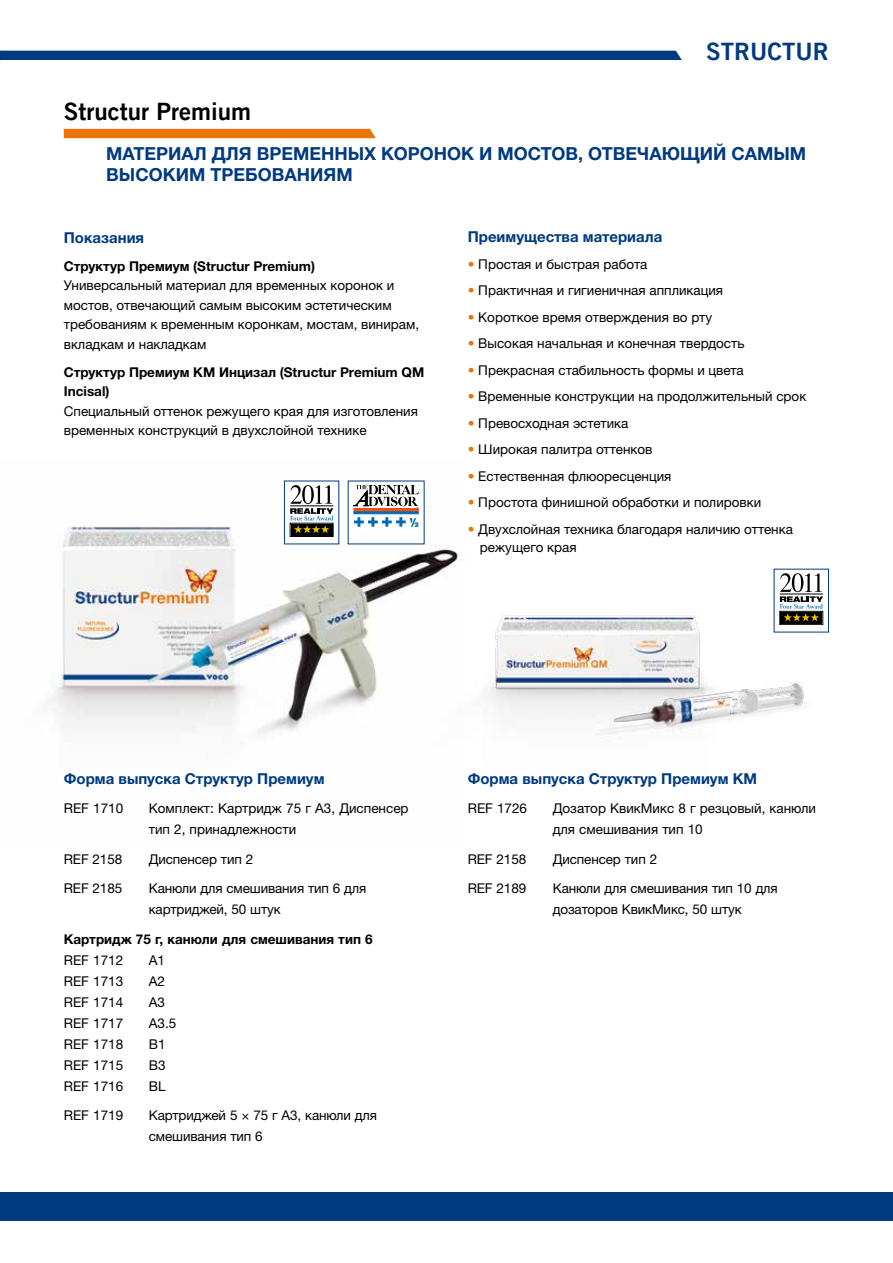
<style>
.page{position:relative;width:893px;height:1263px;background:#fff}
.page>*{position:absolute;margin:0;border:0;box-sizing:border-box;transform-origin:0 0}
.t1{font:24px "Trade Gothic LT Com Bd 2";color:#000}
.t2{font:24px "Trade Gothic LT Com Bd 2";color:#003a80}
.t3{font:700 18px/21px "Helvetica Neue LTW1 G";color:#003a80}
.t4{font:700 15px "Helvetica Neue LTW1 G";color:#003a80}
.t5{font:13.5px/21px "Helvetica Neue LTW1 G";color:#000}
.t6{font:700 13.5px/19.5px "Helvetica Neue LTW1 G";color:#000}
.s1{color:#ec7405}
</style>
<div class="page">
<img style="left:47px;top:480px;width:411px;height:254px">
<img style="left:424px;top:579px;width:392px;height:157px">
<div style="left:348px;top:481px;width:76px;height:63px;background:#fff"></div>
<div style="left:354px;top:511px;width:64px;height:3px;background:#006ab3;border:1px solid #006ab3"></div>
<div style="left:354px;top:508px;width:64px;height:3px;background:#e85113;border:1px solid #e85113"></div>
<svg style="left:353px;top:485px;width:66px;height:23px"></svg>
<svg style="left:354px;top:517px;width:64px;height:10px"></svg>
<div style="left:284px;top:481px;width:55px;height:63px;background:#fff"></div>
<div style="left:290px;top:523px;width:43px;height:14px;border:1px solid #000"></div>
<div style="left:291px;top:524px;width:41px;height:11px;background:#000"></div>
<svg style="left:290px;top:485px;width:43px;height:48px"></svg>
<div style="left:774px;top:569px;width:55px;height:63px;background:#fff"></div>
<div style="left:779px;top:611px;width:44px;height:14px;border:1px solid #000"></div>
<div style="left:781px;top:612px;width:41px;height:12px;background:#000"></div>
<svg style="left:780px;top:573px;width:43px;height:48px"></svg>
<div style="left:0;top:1192px;width:893px;height:28px;background:#003a80"></div>
<div style="left:0;top:51px;width:682px;height:9px;background:#003a80"></div>
<div style="left:64px;top:129px;width:312px;height:9px;background:#ec7405"></div>
<h1 class="t2" style="left:706px;top:37px;width:124px">Structur</h1>
<h1 class="t1" style="left:64px;top:97px;width:189px">Structur Premium</h1>
<h2 class="t3" style="left:106px;top:143px;width:701px">Материал для временных коронок и мостов, отвечающий самым высоким требованиям</h2>
<p class="t4" style="left:64px;top:228px;width:82px">Показания</p>
<p class="t6" style="left:64px;top:256px;width:253px">Структур Премиум (Structur Premium)</p>
<p class="t5" style="left:64px;top:276px;width:357px;line-height:19.5px">Универсальный материал для временных коронок и мостов, отвечающий самым высоким эстетическим требованиям к временным коронкам, мостам, винирам, вкладкам и накладкам</p>
<p class="t6" style="left:64px;top:362px;width:362px">Структур Премиум КМ Инцизал (Structur Premium QM<br>Incisal)</p>
<p class="t5" style="left:64px;top:401px;width:356px;line-height:19.5px">Специальный оттенок режущего края для изготовления временных конструкций в двухслойной технике</p>
<p class="t4" style="left:468px;top:227px;width:196px">Преимущества материала</p>
<p class="t5" style="left:468px;top:253px;width:181px"><span class="s1">•</span> Простая и быстрая работа</p>
<p class="t5" style="left:468px;top:280px;width:257px"><span class="s1">•</span> Практичная и гигиеничная аппликация</p>
<p class="t5" style="left:468px;top:306px;width:246px"><span class="s1">•</span> Короткое время отверждения во рту</p>
<p class="t5" style="left:468px;top:333px;width:278px"><span class="s1">•</span> Высокая начальная и конечная твердость</p>
<p class="t5" style="left:468px;top:359px;width:278px"><span class="s1">•</span> Прекрасная стабильность формы и цвета</p>
<p class="t5" style="left:468px;top:386px;width:340px"><span class="s1">•</span> Временные конструкции на продолжительный срок</p>
<p class="t5" style="left:468px;top:412px;width:162px"><span class="s1">•</span> Превосходная эстетика</p>
<p class="t5" style="left:468px;top:439px;width:186px"><span class="s1">•</span> Широкая палитра оттенков</p>
<p class="t5" style="left:468px;top:465px;width:205px"><span class="s1">•</span> Естественная флюоресценция</p>
<p class="t5" style="left:468px;top:492px;width:295px"><span class="s1">•</span> Простота финишной обработки и полировки</p>
<p class="t5" style="left:480px;top:520px;width:315px;line-height:18px;text-indent:-12px"><span class="s1">•</span> Двухслойная техника благодаря наличию оттенка режущего края</p>
<p class="t4" style="left:64px;top:769px;width:262px">Форма выпуска Структур Премиум</p>
<p class="t5" style="left:64px;top:798px;width:61px">REF 1710</p>
<p class="t5" style="left:149px;top:798px;width:261px">Комплект: Картридж 75 г А3, Диспенсер тип 2, принадлежности</p>
<p class="t5" style="left:64px;top:848px;width:60px">REF 2158</p>
<p class="t5" style="left:149px;top:848px;width:106px">Диспенсер тип 2</p>
<p class="t5" style="left:64px;top:878px;width:60px">REF 2185</p>
<p class="t5" style="left:149px;top:878px;width:219px">Kанюли для смешивания тип 6 для картриджей, 50 штук</p>
<p class="t6" style="left:64px;top:929px;width:310px">Картридж 75 г, канюли для смешивания тип 6</p>
<p class="t5" style="left:64px;top:949px;width:61px">REF 1712</p>
<p class="t5" style="left:149px;top:949px;width:18px">A1</p>
<p class="t5" style="left:64px;top:970px;width:61px">REF 1713</p>
<p class="t5" style="left:149px;top:970px;width:18px">A2</p>
<p class="t5" style="left:64px;top:991px;width:61px">REF 1714</p>
<p class="t5" style="left:149px;top:991px;width:18px">A3</p>
<p class="t5" style="left:64px;top:1012px;width:61px">REF 1717</p>
<p class="t5" style="left:149px;top:1012px;width:29px">A3.5</p>
<p class="t5" style="left:64px;top:1033px;width:61px">REF 1718</p>
<p class="t5" style="left:149px;top:1033px;width:18px">B1</p>
<p class="t5" style="left:64px;top:1054px;width:61px">REF 1715</p>
<p class="t5" style="left:149px;top:1054px;width:18px">B3</p>
<p class="t5" style="left:64px;top:1075px;width:61px">REF 1716</p>
<p class="t5" style="left:149px;top:1075px;width:18px">BL</p>
<p class="t5" style="left:64px;top:1105px;width:61px">REF 1719</p>
<p class="t5" style="left:149px;top:1105px;width:230px">Картриджей 5 × 75 г A3, канюли для смешивания тип 6</p>
<p class="t4" style="left:468px;top:769px;width:289px">Форма выпуска Структур Премиум КМ</p>
<p class="t5" style="left:468px;top:798px;width:61px">REF 1726</p>
<p class="t5" style="left:553px;top:798px;width:265px">Дозатор КвикМикс 8 г резцовый, канюли для смешивания тип 10</p>
<p class="t5" style="left:468px;top:848px;width:60px">REF 2158</p>
<p class="t5" style="left:553px;top:848px;width:106px">Диспенсер тип 2</p>
<p class="t5" style="left:468px;top:878px;width:60px">REF 2189</p>
<p class="t5" style="left:553px;top:878px;width:226px">Kанюли для смешивания тип 10 для дозаторов КвикМикс, 50 штук</p>
</div>
